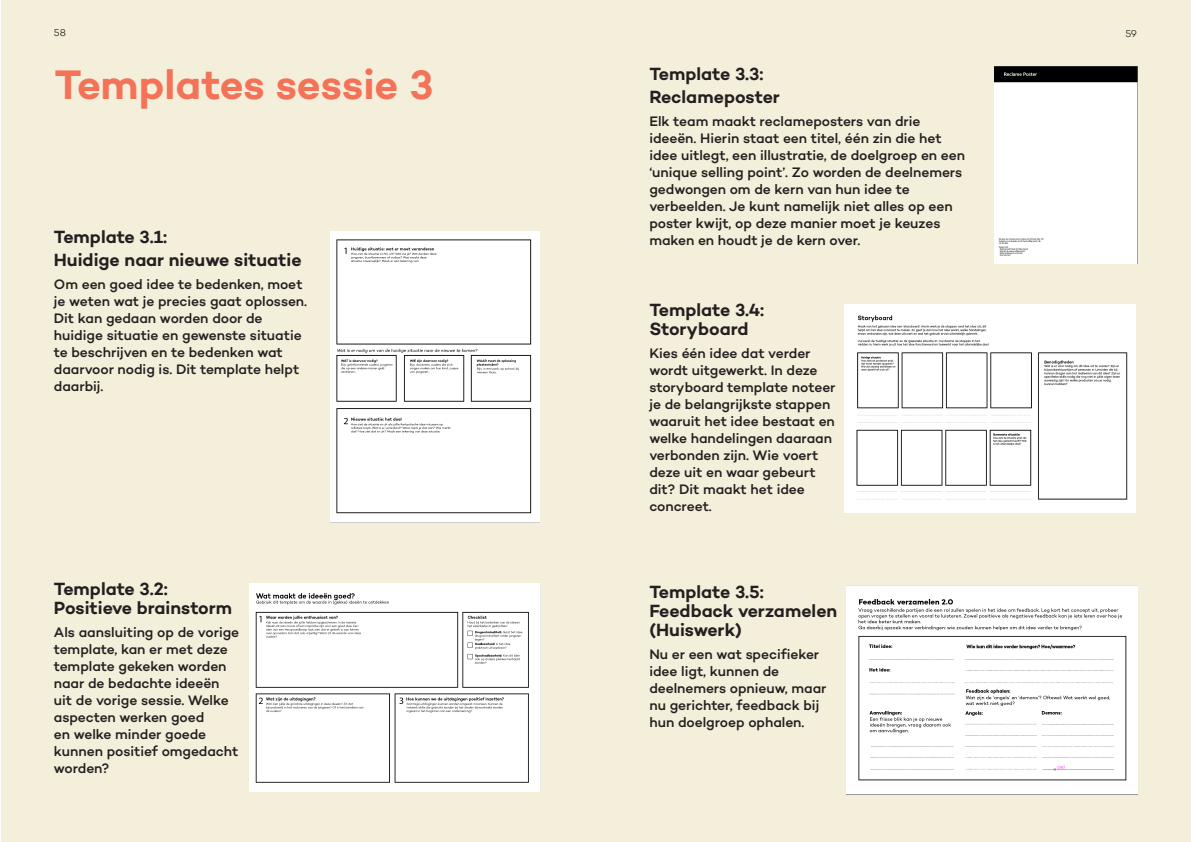
<style>
.page{position:relative;width:1191px;height:842px;background:#fff}
.page>*{position:absolute;margin:0;border:0;box-sizing:border-box;transform-origin:0 0}
.Hoofdstuktitel_Roze{font:600 42px "Campton";color:#f37258}
.Titel_paars{font:600 18px/19px "Campton";color:#231f20}
.Titel_paars-2{font:500 14px/17px "Campton";letter-spacing:-.005em;color:#231f20}
.Basis_tekst{font:300 10px "Campton";color:#231f20}
</style>
<div class="page">
<div style="left:1px;top:0;width:594px;height:842px;background:#f4efda"></div>
<img style="left:249px;top:583px;width:291px;height:209px">
<img style="left:331px;top:231px;width:208px;height:291px">
<div style="left:595px;top:0;width:596px;height:842px;background:#f4efda"></div>
<img style="left:994px;top:67px;width:143px;height:197px">
<img style="left:844px;top:304px;width:291px;height:209px">
<img style="left:846px;top:586px;width:291px;height:208px">
<p class="Basis_tekst" style="left:54px;top:27px;width:14px">58</p>
<p class="Hoofdstuktitel_Roze" style="left:55px;top:58px;width:380px">Templates sessie 3</p>
<p class="Titel_paars" style="left:54px;top:227px;width:115px">Template 3.1:</p>
<p class="Titel_paars" style="left:54px;top:250px;width:249px">Huidige naar nieuwe situatie</p>
<p class="Titel_paars-2" style="left:54px;top:275px;width:255px">Om een goed idee te bedenken, moet je weten wat je precies gaat oplossen.<br>Dit kan gedaan worden door de huidige situatie en gewenste situatie te beschrijven en te bedenken wat daarvoor nodig is. Dit template helpt daarbij.</p>
<p class="Titel_paars" style="left:54px;top:579px;width:180px">Template 3.2:<br>Positieve brainstorm</p>
<p class="Titel_paars-2" style="left:54px;top:623px;width:187px">Als aansluiting op de vorige template, kan er met deze template gekeken worden naar de bedachte ideeën uit de vorige sessie. Welke aspecten werken goed<br>en welke minder goede kunnen positief omgedacht worden?</p>
<p class="Titel_paars" style="left:649px;top:64px;width:115px">Template 3.3:</p>
<p class="Titel_paars" style="left:649px;top:87px;width:132px">Reclameposter</p>
<p class="Titel_paars-2" style="left:649px;top:113px;width:317px">Elk team maakt reclameposters van drie ideeën. Hierin staat een titel, één zin die het idee uitlegt, een illustratie, de doelgroep en een ‘unique selling point’. Zo worden de deelnemers gedwongen om de kern van hun idee te verbeelden. Je kunt namelijk niet alles op een poster kwijt, op deze manier moet je keuzes maken en houdt je de kern over.</p>
<p class="Titel_paars" style="left:649px;top:300px;width:116px">Template 3.4:<br>Storyboard</p>
<p class="Titel_paars-2" style="left:649px;top:345px;width:188px">Kies één idee dat verder wordt uitgewerkt. In deze storyboard template noteer je de belangrijkste stappen waaruit het idee bestaat en welke handelingen daaraan verbonden zijn. Wie voert deze uit en waar gebeurt dit? Dit maakt het idee concreet.</p>
<p class="Titel_paars" style="left:649px;top:582px;width:189px">Template 3.5:<br>Feedback verzamelen (Huiswerk)</p>
<p class="Titel_paars-2" style="left:649px;top:645px;width:179px">Nu er een wat specifieker idee ligt, kunnen de deelnemers opnieuw, maar nu gerichter, feedback bij hun doelgroep ophalen.</p>
<p class="Basis_tekst" style="left:1125px;top:27px;width:13px">59</p>
</div>
